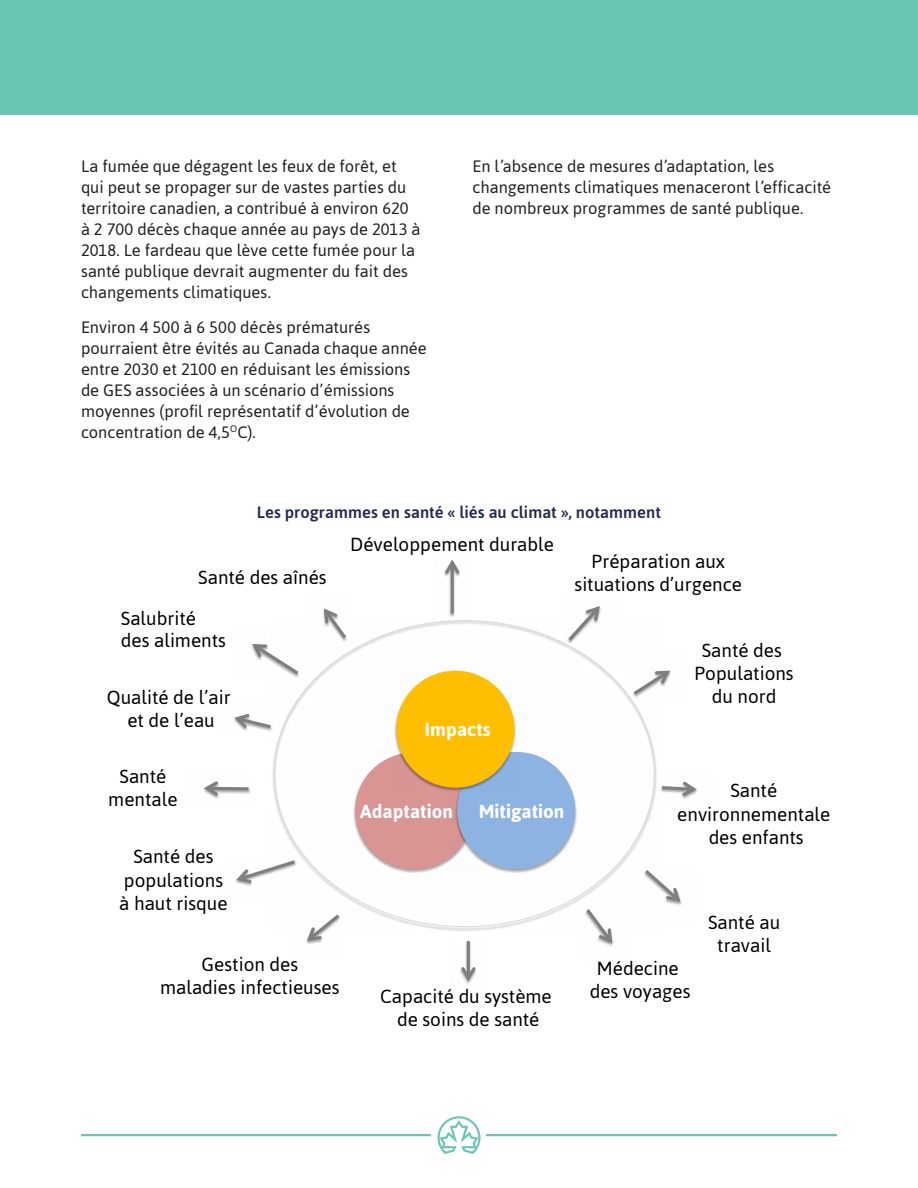
<style>
.page{position:relative;width:918px;height:1188px;background:#fff}
.page>*{position:absolute;margin:0;border:0;box-sizing:border-box;transform-origin:0 0}
.t1{font:18.9px/23.1px "Asap";color:#000;text-align:center}
.t2{font:700 18.9px "Asap";color:#fff}
.Body{font:16.5px/21px "Asap";color:#231f20}
.H1_Figure{font:500 16.5px "Asap";letter-spacing:.005em;color:#252c50}
</style>
<div class="page">
<div style="left:0;top:0;width:918px;height:114px;background:#6ac6b4"></div>
<hr style="left:81px;top:1134px;width:756px;height:2px;background:#6ac6b4">
<div style="left:432px;top:1116px;width:54px;height:38px;background:#fff"></div>
<svg style="left:437px;top:1116px;width:44px;height:38px"></svg>
<svg style="left:659px;top:671px;width:11px;height:15px"></svg>
<svg style="left:585px;top:606px;width:15px;height:13px"></svg>
<img style="left:272px;top:619px;width:387px;height:312px">
<img style="left:660px;top:781px;width:38px;height:18px">
<svg style="left:662px;top:782px;width:35px;height:14px"></svg>
<img style="left:444px;top:559px;width:11px;height:58px">
<svg style="left:445px;top:560px;width:15px;height:53px"></svg>
<img style="left:306px;top:608px;width:44px;height:35px">
<svg style="left:324px;top:608px;width:22px;height:30px"></svg>
<img style="left:251px;top:628px;width:51px;height:51px">
<svg style="left:252px;top:644px;width:46px;height:30px"></svg>
<img style="left:241px;top:702px;width:33px;height:35px">
<svg style="left:234px;top:714px;width:37px;height:14px"></svg>
<img style="left:211px;top:788px;width:40px;height:11px">
<svg style="left:204px;top:781px;width:45px;height:15px"></svg>
<img style="left:237px;top:859px;width:61px;height:40px">
<svg style="left:236px;top:860px;width:59px;height:23px"></svg>
<img style="left:289px;top:913px;width:54px;height:31px">
<svg style="left:307px;top:915px;width:32px;height:26px"></svg>
<img style="left:460px;top:969px;width:17px;height:15px">
<svg style="left:461px;top:941px;width:15px;height:40px"></svg>
<img style="left:583px;top:907px;width:47px;height:39px">
<svg style="left:586px;top:909px;width:26px;height:34px"></svg>
<img style="left:642px;top:868px;width:40px;height:53px">
<svg style="left:645px;top:870px;width:36px;height:32px"></svg>
<p class="Body" style="left:81px;top:155px;width:341px">La fumée que dégagent les feux de forêt, et qui peut se propager sur de vastes parties du territoire canadien, a contribué à environ 620 à 2 700 décès chaque année au pays de 2013 à 2018. Le fardeau que lève cette fumée pour la santé publique devrait augmenter du fait des changements climatiques.</p>
<p class="Body" style="left:81px;top:316px;width:347px">Environ 4 500 à 6 500 décès prématurés pourraient être évités au Canada chaque année entre 2030 et 2100 en réduisant les émissions de GES associées à un scénario d’émissions moyennes (profil représentatif d’évolution de concentration de 4,5<sup>O</sup>C).</p>
<p class="Body" style="left:472px;top:155px;width:360px">En l’absence de mesures d’adaptation, les changements climatiques menaceront l’efficacité de nombreux programmes de santé publique.</p>
<p class="H1_Figure" style="left:257px;top:501px;width:406px">Les programmes en santé « liés au climat », notamment</p>
<p class="t1" style="left:198px;top:565px;width:130px">Santé des aînés</p>
<p class="t1" style="left:121px;top:606px;width:107px;text-align:left">Salubrité des aliments</p>
<p class="t1" style="left:107px;top:685px;width:125px">Qualité de l’air et de l’eau</p>
<p class="t1" style="left:108px;top:765px;width:71px">Santé mentale</p>
<p class="t1" style="left:119px;top:845px;width:110px">Santé des populations à haut risque</p>
<p class="t1" style="left:160px;top:952px;width:181px">Gestion des<br>maladies infectieuses</p>
<p class="t1" style="left:350px;top:532px;width:205px">Développement durable</p>
<p class="t1" style="left:575px;top:549px;width:169px">Préparation aux situations d’urgence</p>
<p class="t2" style="left:425px;top:717px;width:67px">Impacts</p>
<p class="t2" style="left:360px;top:799px;width:94px">Adaptation</p>
<p class="t2" style="left:479px;top:799px;width:87px">Mitigation</p>
<p class="t1" style="left:695px;top:638px;width:101px">Santé des<br>Populations du nord</p>
<p class="t1" style="left:677px;top:779px;width:155px">Santé environnementale des enfants</p>
<p class="t1" style="left:380px;top:984px;width:173px">Capacité du système de soins de santé</p>
<p class="t1" style="left:590px;top:956px;width:102px">Médecine des voyages</p>
<p class="t1" style="left:708px;top:911px;width:74px">Santé au travail</p>
</div>
